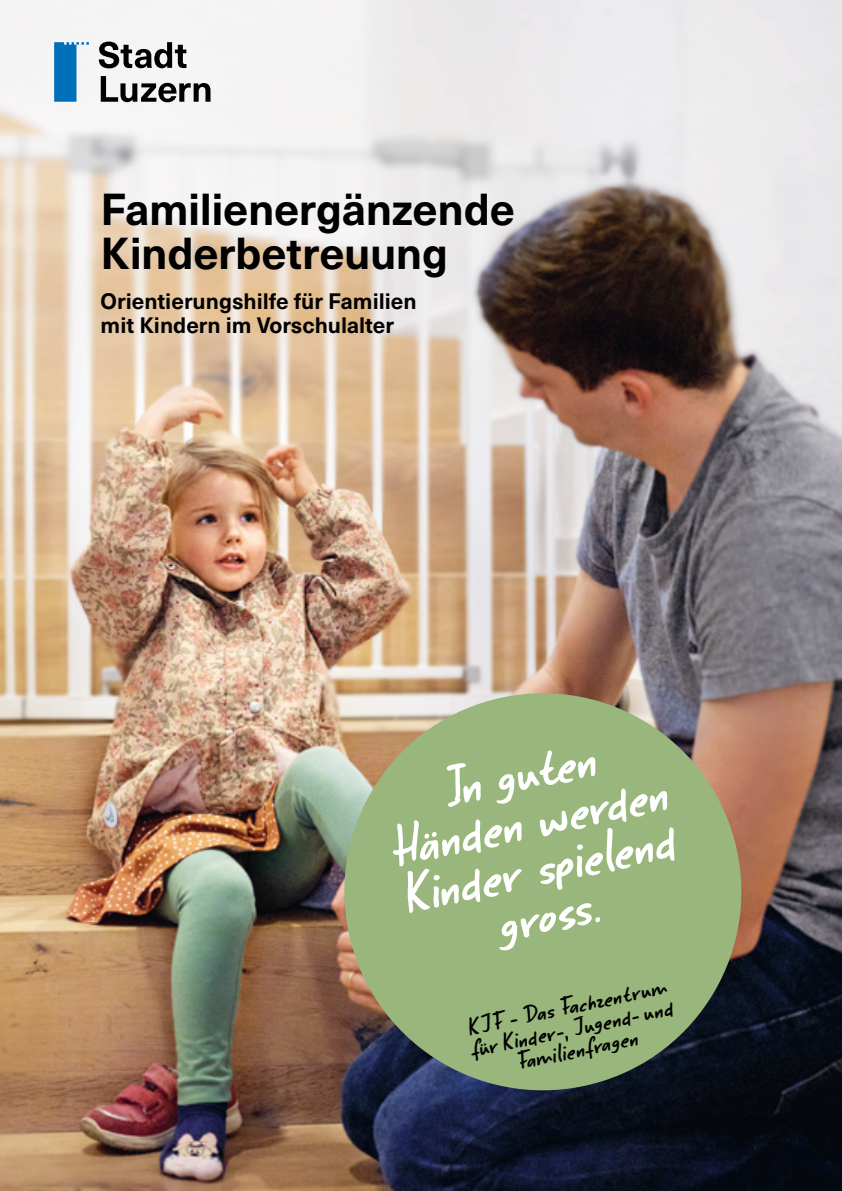
<style>
.page{position:relative;width:842px;height:1191px;background:#fff}
.page>*{position:absolute;margin:0;border:0;box-sizing:border-box;transform-origin:0 0}
.t1{font:italic 60px/48px "Sumida Script";color:#fff;text-align:center}
.t2{font:700 44px/44px "Neue Haas Unica Pro";letter-spacing:-.01em;color:#000}
.t3{font:italic 26px/22px "Sumida Script";color:#000;text-align:center}
.t4{font:700 22px/24px "Neue Haas Unica Pro";color:#000}
</style>
<div class="page">
<img style="left:0;top:0;width:842px;height:1191px">
<svg style="left:99px;top:42px;width:88px;height:26px"></svg>
<svg style="left:101px;top:76px;width:109px;height:26px"></svg>
<svg style="left:54px;top:42px;width:35px;height:60px"></svg>
<svg style="left:326px;top:675px;width:434px;height:433px;background:#8c9a72"></svg>
<h2 class="t2" style="left:101px;top:188px;width:416px">Familienergänzende<br>Kinderbetreuung</h2>
<p class="t4" style="left:101px;top:289px;width:318px">Orientierungshilfe für Familien mit Kindern im Vorschulalter</p>
<h1 class="t1" style="left:372px;top:778px;width:285px;rotate:-12deg">In guten<br>Händen werden<br>Kinder spielend gross .</h1>
<p class="t3" style="left:462px;top:1017px;width:209px;rotate:-12deg">KJF – Das Fachzentrum für Kinder-, Jugend- und<br>Familienfragen</p>
</div>
